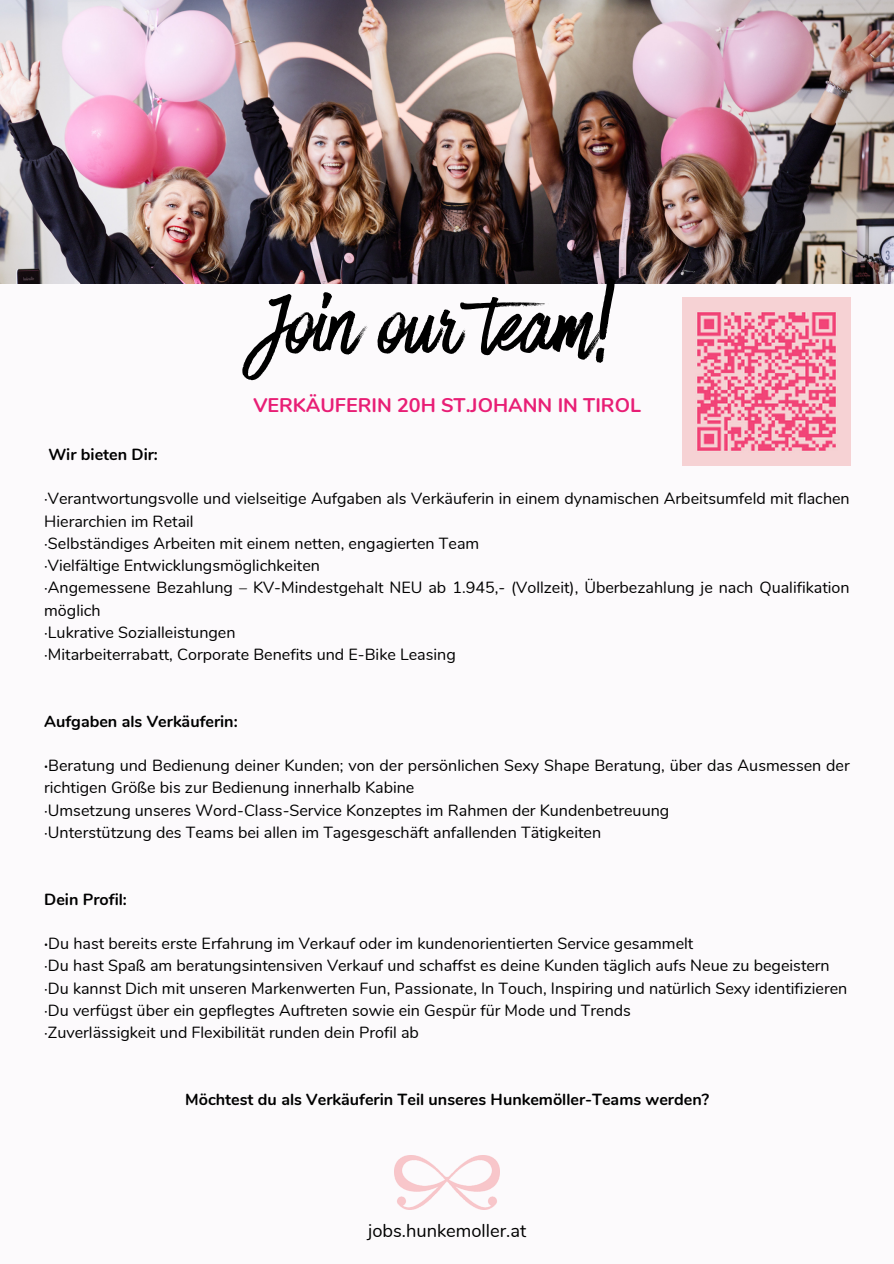
<style>
.page{position:relative;width:894px;height:1264px;background:#fff}
.page>*{position:absolute;margin:0;border:0;box-sizing:border-box;transform-origin:0 0}
.t1{font:95.7px "Have Heart One";color:#000}
.t2{font:700 19.8px "Nunito";color:#e81e75}
.t3{font:18.3px "Nunito";color:#000}
.t4{font:16.05px/22.2px "Nunito";color:#000}
.t5{font:700 16.05px "Nunito";color:#000}
.s1{font-weight:700}
</style>
<div class="page">
<div style="left:0;top:0;width:893px;height:1263px;background:#fcfafc"></div>
<img style="left:0;top:0;width:893px;height:283px">
<img style="left:394px;top:1155px;width:105px;height:54px">
<img style="left:682px;top:297px;width:168px;height:168px">
<p class="t1" style="left:259px;top:274px;width:354px">Join our team!</p>
<p class="t2" style="left:253px;top:392px;width:389px">VERKÄUFERIN 20H ST.JOHANN IN TIROL</p>
<p class="t5" style="left:48px;top:443px;width:111px">Wir bieten Dir:</p>
<p class="t4" style="left:44px;top:488px;width:806px">·Verantwortungsvolle und vielseitige Aufgaben als Verkäuferin in einem dynamischen Arbeitsumfeld mit flachen<br>Hierarchien im Retail</p>
<p class="t4" style="left:44px;top:532px;width:436px">·Selbständiges Arbeiten mit einem netten, engagierten Team</p>
<p class="t4" style="left:44px;top:554px;width:277px">·Vielfältige Entwicklungsmöglichkeiten</p>
<p class="t4" style="left:44px;top:577px;width:806px">·Angemessene Bezahlung – KV-Mindestgehalt NEU ab 1.945,- (Vollzeit), Überbezahlung je nach Qualifikation möglich</p>
<p class="t4" style="left:44px;top:621px;width:193px">·Lukrative Sozialleistungen</p>
<p class="t4" style="left:44px;top:643px;width:413px">·Mitarbeiterrabatt, Corporate Benefits und E-Bike Leasing</p>
<p class="t5" style="left:44px;top:710px;width:195px">Aufgaben als Verkäuferin:</p>
<p class="t4" style="left:44px;top:754px;width:806px"><span class="s1">·</span>Beratung und Bedienung deiner Kunden; von der persönlichen Sexy Shape Beratung, über das Ausmessen der richtigen Größe bis zur Bedienung innerhalb Kabine</p>
<p class="t4" style="left:44px;top:799px;width:626px">·Umsetzung unseres Word-Class-Service Konzeptes im Rahmen der Kundenbetreuung</p>
<p class="t4" style="left:44px;top:821px;width:558px">·Unterstützung des Teams bei allen im Tagesgeschäft anfallenden Tätigkeiten</p>
<p class="t5" style="left:44px;top:888px;width:84px">Dein Profil:</p>
<p class="t4" style="left:44px;top:932px;width:650px"><span class="s1">·</span>Du hast bereits erste Erfahrung im Verkauf oder im kundenorientierten Service gesammelt</p>
<p class="t4" style="left:44px;top:954px;width:786px">·Du hast Spaß am beratungsintensiven Verkauf und schaffst es deine Kunden täglich aufs Neue zu begeistern</p>
<p class="t4" style="left:44px;top:977px;width:804px">·Du kannst Dich mit unseren Markenwerten Fun, Passionate, In Touch, Inspiring und natürlich Sexy identifizieren</p>
<p class="t4" style="left:44px;top:999px;width:588px">·Du verfügst über ein gepflegtes Auftreten sowie ein Gespür für Mode und Trends</p>
<p class="t4" style="left:44px;top:1021px;width:376px">·Zuverlässigkeit und Flexibilität runden dein Profil ab</p>
<p class="t5" style="left:185px;top:1088px;width:525px">Möchtest du als Verkäuferin Teil unseres Hunkemöller-Teams werden?</p>
<p class="t3" style="left:368px;top:1218px;width:160px">jobs.hunkemoller.at</p>
</div>
